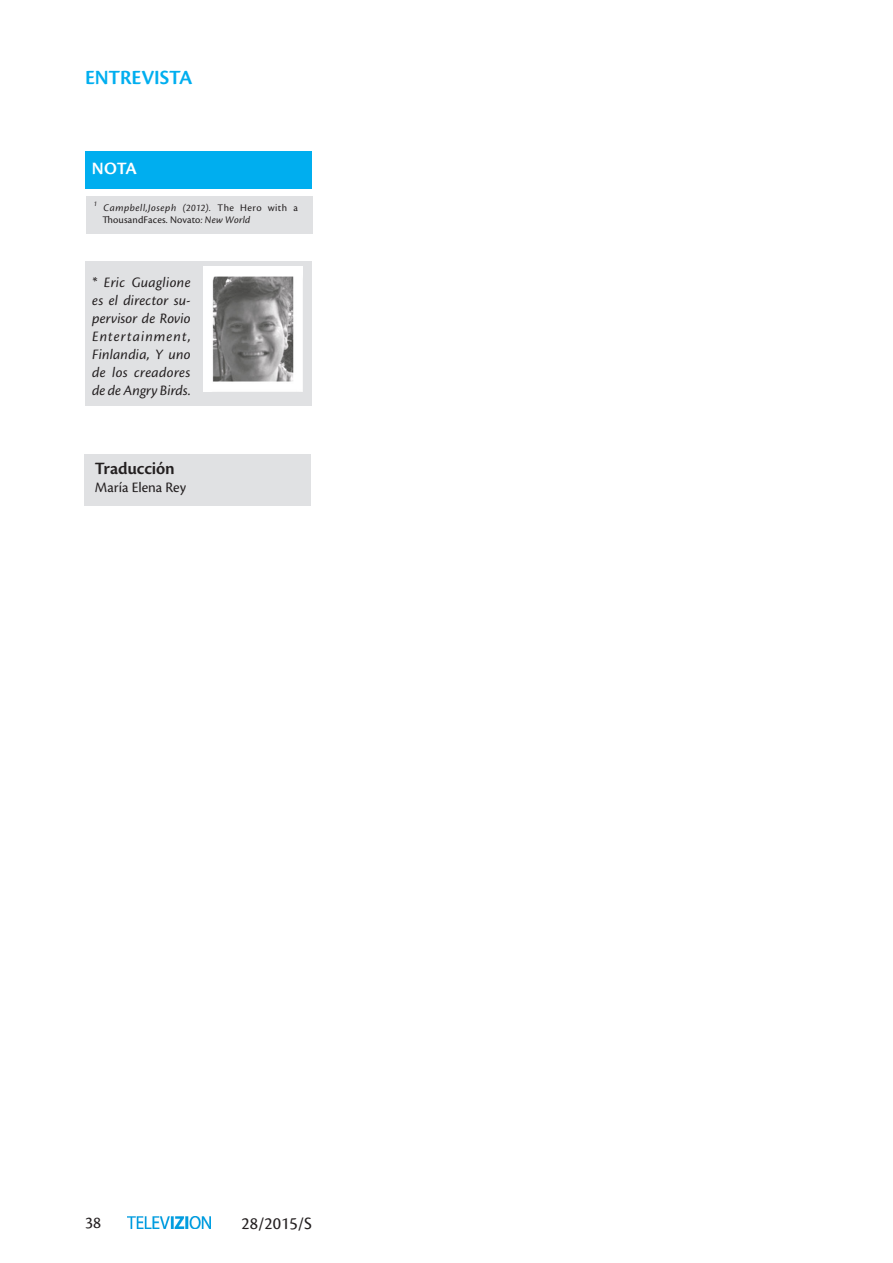
<style>
.page{position:relative;width:893px;height:1263px;background:#fff}
.page>*{position:absolute;margin:0;border:0;box-sizing:border-box;transform-origin:0 0}
.t1{font:600 21px "Cronos Pro";letter-spacing:-.005em;color:#00aeef}
.t2{font:600 18px "Cronos Pro";letter-spacing:-.01em;color:#231f20}
.t3{font:18px "Cronos Pro";color:#231f20}
.t4{font:600 18px "Cronos Pro";color:#fff}
.t5{font:17.25px "Cronos Pro";color:#231f20}
.t6{font:italic 15px/18px "Cronos Pro";letter-spacing:.015em;color:#231f20;text-align:justify}
.t7{font:15px "Cronos Pro";color:#231f20}
.t8{font:10.5px/12.6px "Cronos Pro";letter-spacing:.01em;color:#231f20}
.s1{font-style:italic}
</style>
<div class="page">
<div style="left:85px;top:455px;width:226px;height:51px;background:#e0e1e3"></div>
<div style="left:85px;top:261px;width:227px;height:145px;background:#e0e1e3"></div>
<img style="left:203px;top:266px;width:99px;height:126px">
<div style="left:86px;top:197px;width:226px;height:37px;background:#e0e1e3"></div>
<div style="left:85px;top:152px;width:227px;height:37px;background:#00aeef"></div>
<img style="left:128px;top:1217px;width:82px;height:12px">
<h1 class="t1" style="left:85px;top:65px;width:109px">ENTREVISTA</h1>
<p class="t4" style="left:92px;top:158px;width:47px">nOTA</p>
<p class="t8" style="left:102px;top:201px;width:197px;text-indent:-9px"><sup>1</sup> <span class="s1">Campbell,Joseph (2012).</span> The Hero with a<br>ThousandFaces. Novato<span class="s1">: New World</span></p>
<p class="t6" style="left:92px;top:273px;width:100px">* Eric Guaglione es el director su&shy;pervisor de Rovio Entertainment, Finlandia, Y uno de los creadores de de Angry Birds.</p>
<p class="t2" style="left:95px;top:458px;width:81px">Traducción</p>
<p class="t7" style="left:95px;top:478px;width:93px">María Elena Rey</p>
<p class="t5" style="left:85px;top:1213px;width:17px">38</p>
<p class="t3" style="left:241px;top:1213px;width:72px">28/2015/S</p>
</div>
